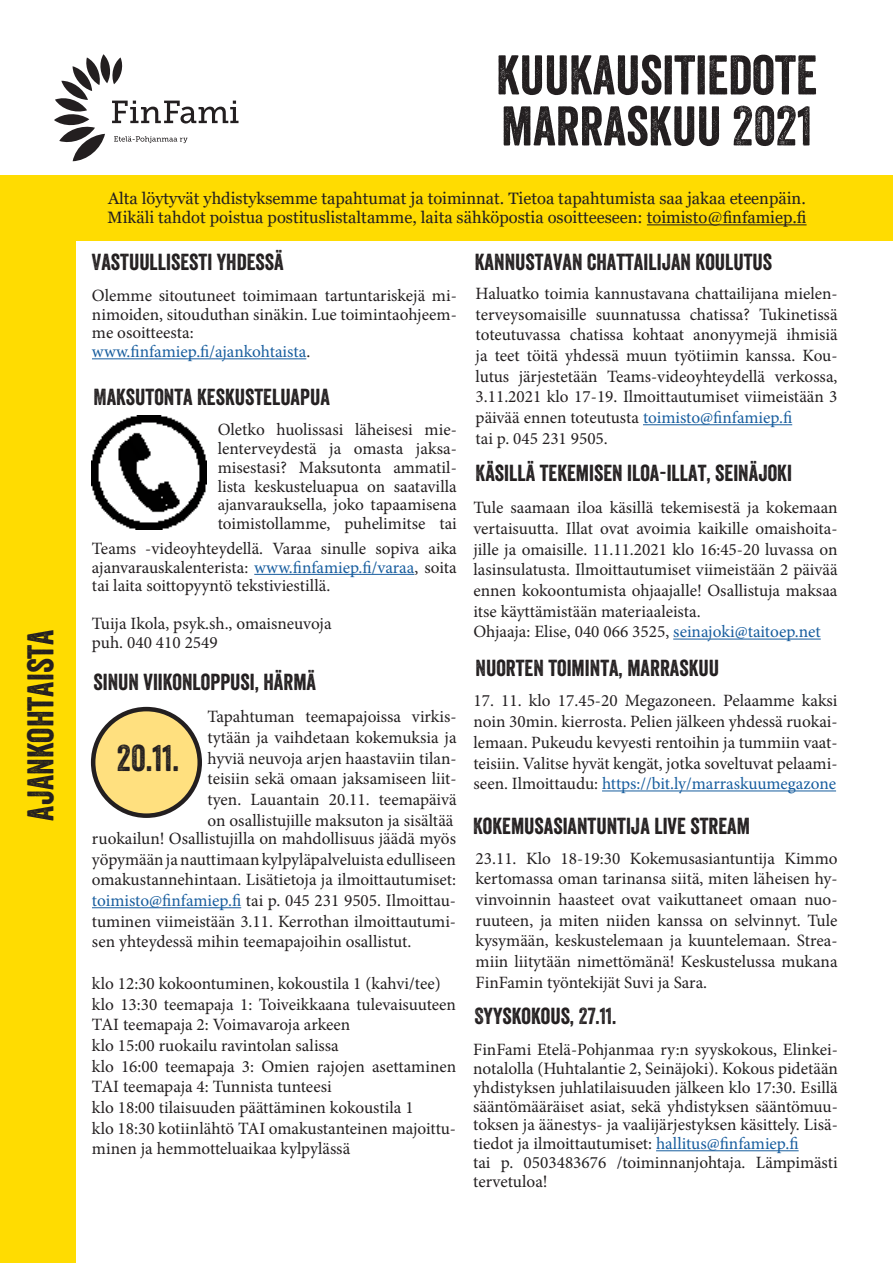
<style>
.page{position:relative;width:893px;height:1263px;background:#fff}
.page>*{position:absolute;margin:0;border:0;box-sizing:border-box;transform-origin:0 0}
.t1{font:54px "Veneer W01";color:#231f20}
.numerot_palloissa_KK{font:36px "Veneer W01";color:#231f20}
.Otsikot_KK-tiedottei{font:22.5px "Veneer W01";color:#231f20}
.perusteksti_KK-tiedo{font:17.25px/20.7px "Minion Pro";color:#231f20;text-align:justify}
.perusteksti_KK-tiedo-2{font:17.25px "Minion Pro";color:#175d9e}
.t2{font:16.5px "Georgia";color:#231f20}
.s1{color:#231f20}
.s2{color:#175d9e}
</style>
<div class="page">
<div style="left:0;top:176px;width:893px;height:65px;background:#ffdc01"></div>
<hr style="left:647px;top:224px;width:160px;height:1px;background:#231f20">
<svg style="left:54px;top:54px;width:185px;height:107px"></svg>
<div style="left:0;top:176px;width:75px;height:1087px;background:#ffdc01"></div>
<hr style="left:92px;top:358px;width:214px;height:1px;background:#175d9e">
<img style="left:92px;top:416px;width:114px;height:114px">
<hr style="left:254px;top:574px;width:160px;height:1px;background:#175d9e">
<hr style="left:673px;top:639px;width:148px;height:1px;background:#175d9e">
<hr style="left:643px;top:424px;width:149px;height:1px;background:#175d9e">
<hr style="left:602px;top:790px;width:234px;height:1px;background:#175d9e">
<div style="left:93px;top:709px;width:107px;height:107px;background:#ffe07f;border-radius:50%"></div>
<div style="left:91px;top:707px;width:111px;height:111px;border:4px solid #231f20;border-radius:50%"></div>
<hr style="left:92px;top:907px;width:149px;height:1px;background:#175d9e">
<hr style="left:656px;top:1150px;width:143px;height:1px;background:#175d9e">
<p class="numerot_palloissa_KK" style="left:19px;top:820px;width:193px;rotate:-90deg">AJANKOHTAISTA</p>
<p class="t1" style="left:496px;top:42px;width:322px">KUUKAUSITIEDOTE</p>
<p class="t1" style="left:501px;top:93px;width:312px">MARRASKUU 2021</p>
<p class="t2" style="left:108px;top:188px;width:699px">Alta löytyvät yhdistyksemme tapahtumat ja toiminnat. Tietoa tapahtumista saa jakaa eteenpäin.</p>
<p class="t2" style="left:107px;top:208px;width:701px">Mikäli tahdot poistua postituslistaltamme, laita sähköpostia osoitteeseen: toimisto@finfamiep.fi</p>
<p class="Otsikot_KK-tiedottei" style="left:92px;top:248px;width:193px">VASTUULLISESTI YHDESSÄ</p>
<p class="perusteksti_KK-tiedo" style="left:92px;top:286px;width:366px;line-height:18.8px">Olemme sitoutuneet toimimaan tartuntariskejä mi&shy;nimoiden, sitouduthan sinäkin. Lue toimintaohjeem&shy;me osoitteesta:</p>
<p class="perusteksti_KK-tiedo-2" style="left:92px;top:340px;width:220px">www.finfamiep.fi/ajankohtaista<span class="s1">.</span></p>
<p class="Otsikot_KK-tiedottei" style="left:93px;top:384px;width:238px">MAKSUTONTA KESKUSTELUAPUA</p>
<p class="perusteksti_KK-tiedo" style="left:218px;top:421px;width:241px;line-height:18.8px">Oletko huolissasi läheisesi mie&shy;lenterveydestä ja omasta jaksa&shy;misestasi? Maksutonta ammatil&shy;lista keskusteluapua on saatavilla ajanvarauksella, joko tapaamisena toimistollamme, puhelimitse tai</p>
<p class="perusteksti_KK-tiedo" style="left:92px;top:539px;width:366px;line-height:18.8px">Teams -videoyhteydellä. Varaa sinulle sopiva aika ajanvarauskalenterista: <span class="s2">www.finfamiep.fi/varaa</span>, soita tai laita soittopyyntö tekstiviestillä.</p>
<p class="perusteksti_KK-tiedo" style="left:92px;top:613px;width:241px">Tuija Ikola, psyk.sh., omaisneuvoja</p>
<p class="perusteksti_KK-tiedo" style="left:92px;top:632px;width:127px">puh. 040 410 2549</p>
<p class="Otsikot_KK-tiedottei" style="left:94px;top:669px;width:224px">SINUN VIIKONLOPPUSI, HÄRMÄ</p>
<p class="perusteksti_KK-tiedo" style="left:208px;top:706px;width:251px">Tapahtuman teemapajoissa virkis&shy;tytään ja vaihdetaan kokemuksia ja hyviä neuvoja arjen haastaviin tilan&shy;teisiin sekä omaan jaksamiseen liit&shy;tyen. Lauantain 20.11. teemapäivä on osallistujille maksuton ja sisältää</p>
<p class="numerot_palloissa_KK" style="left:117px;top:736px;width:64px">20.11.</p>
<p class="perusteksti_KK-tiedo" style="left:92px;top:828px;width:366px">ruokailun! Osallistujilla on mahdollisuus jäädä myös yöpymään ja nauttimaan kylpyläpalveluista edulliseen omakustannehintaan. Lisätietoja ja ilmoittautumiset: <span class="s2">toimisto@finfamiep.fi</span> tai p. 045 231 9505. Ilmoittau&shy;tuminen viimeistään 3.11. Kerrothan ilmoittautumi&shy;sen yhteydessä mihin teemapajoihin osallistut.</p>
<p class="perusteksti_KK-tiedo" style="left:92px;top:973px;width:350px">klo 12:30 kokoontuminen, kokoustila 1 (kahvi/tee)</p>
<p class="perusteksti_KK-tiedo" style="left:92px;top:994px;width:366px">klo 13:30 teemapaja 1: Toiveikkaana tulevaisuuteen<br>TAI teemapaja 2: Voimavaroja arkeen</p>
<p class="perusteksti_KK-tiedo" style="left:92px;top:1035px;width:248px">klo 15:00 ruokailu ravintolan salissa</p>
<p class="perusteksti_KK-tiedo" style="left:92px;top:1056px;width:366px">klo 16:00 teemapaja 3: Omien rajojen asettaminen<br>TAI teemapaja 4: Tunnista tunteesi</p>
<p class="perusteksti_KK-tiedo" style="left:92px;top:1097px;width:323px">klo 18:00 tilaisuuden päättäminen kokoustila 1</p>
<p class="perusteksti_KK-tiedo" style="left:92px;top:1118px;width:366px">klo 18:30 kotiinlähtö TAI omakustanteinen majoittu&shy;minen ja hemmotteluaikaa kylpylässä</p>
<p class="Otsikot_KK-tiedottei" style="left:475px;top:248px;width:299px">KANNUSTAVAN CHATTAILIJAN KOULUTUS</p>
<p class="perusteksti_KK-tiedo" style="left:476px;top:283px;width:363px">Haluatko toimia kannustavana chattailijana mielen&shy;terveysomaisille suunnatussa chatissa? Tukinetissä toteutuvassa chatissa kohtaat anonyymejä ihmisiä ja teet töitä yhdessä muun työtiimin kanssa. Kou&shy;lutus järjestetään Teams-videoyhteydellä verkossa, 3.11.2021 klo 17-19. Ilmoittautumiset viimeistään 3 päivää ennen toteutusta <span class="s2">toimisto@finfamiep.fi</span></p>
<p class="perusteksti_KK-tiedo" style="left:476px;top:428px;width:134px">tai p. 045 231 9505.</p>
<p class="Otsikot_KK-tiedottei" style="left:476px;top:459px;width:318px">KÄSILLÄ TEKEMISEN ILOA-ILLAT, SEINÄJOKI</p>
<p class="perusteksti_KK-tiedo" style="left:473px;top:497px;width:366px">Tule saamaan iloa käsillä tekemisestä ja kokemaan vertaisuutta. Illat ovat avoimia kaikille omaishoita&shy;jille ja omaisille. 11.11.2021 klo 16:45-20 luvassa on lasinsulatusta. Ilmoittautumiset viimeistään 2 päivää ennen kokoontumista ohjaajalle! Osallistuja maksaa itse käyttämistään materiaaleista.</p>
<p class="perusteksti_KK-tiedo" style="left:473px;top:621px;width:349px">Ohjaaja: Elise, 040 066 3525, <span class="s2">seinajoki@taitoep.net</span></p>
<p class="Otsikot_KK-tiedottei" style="left:476px;top:654px;width:245px">NUORTEN TOIMINTA, MARRASKUU</p>
<p class="perusteksti_KK-tiedo" style="left:473px;top:691px;width:366px">17. 11. klo 17.45-20 Megazoneen. Pelaamme kaksi noin 30min. kierrosta. Pelien jälkeen yhdessä ruokai&shy;lemaan. Pukeudu kevyesti rentoihin ja tummiin vaat&shy;teisiin. Valitse hyvät kengät, jotka soveltuvat pelaami&shy;seen. Ilmoittaudu: <span class="s2">https://bit.ly/marraskuumegazone</span></p>
<p class="Otsikot_KK-tiedottei" style="left:473px;top:812px;width:278px">KOKEMUSASIANTUNTIJA LIVE STREAM</p>
<p class="perusteksti_KK-tiedo" style="left:476px;top:848px;width:363px">23.11. Klo 18-19:30 Kokemusasiantuntija Kimmo kertomassa oman tarinansa siitä, miten läheisen hy&shy;vinvoinnin haasteet ovat vaikuttaneet omaan nuo&shy;ruuteen, ja miten niiden kanssa on selvinnyt. Tule kysymään, keskustelemaan ja kuuntelemaan. Strea&shy;miin liitytään nimettömänä! Keskustelussa mukana FinFamin työntekijät Suvi ja Sara.</p>
<p class="Otsikot_KK-tiedottei" style="left:474px;top:1002px;width:144px">SYYSKOKOUS, 27.11.</p>
<p class="perusteksti_KK-tiedo" style="left:473px;top:1040px;width:366px;line-height:18.8px">FinFami Etelä-Pohjanmaa ry:n syyskokous, Elinkei&shy;notalolla (Huhtalantie 2, Seinäjoki). Kokous pidetään yhdistyksen juhlatilaisuuden jälkeen klo 17:30. Esillä sääntömääräiset asiat, sekä yhdistyksen sääntömuu&shy;toksen ja äänestys- ja vaalijärjestyksen käsittely. Lisä&shy;tiedot ja ilmoittautumiset: <span class="s2">hallitus@finfamiep.fi</span></p>
<p class="perusteksti_KK-tiedo" style="left:473px;top:1153px;width:366px;line-height:18.8px">tai p. 0503483676 /toiminnanjohtaja. Lämpimästi tervetuloa!</p>
</div>
